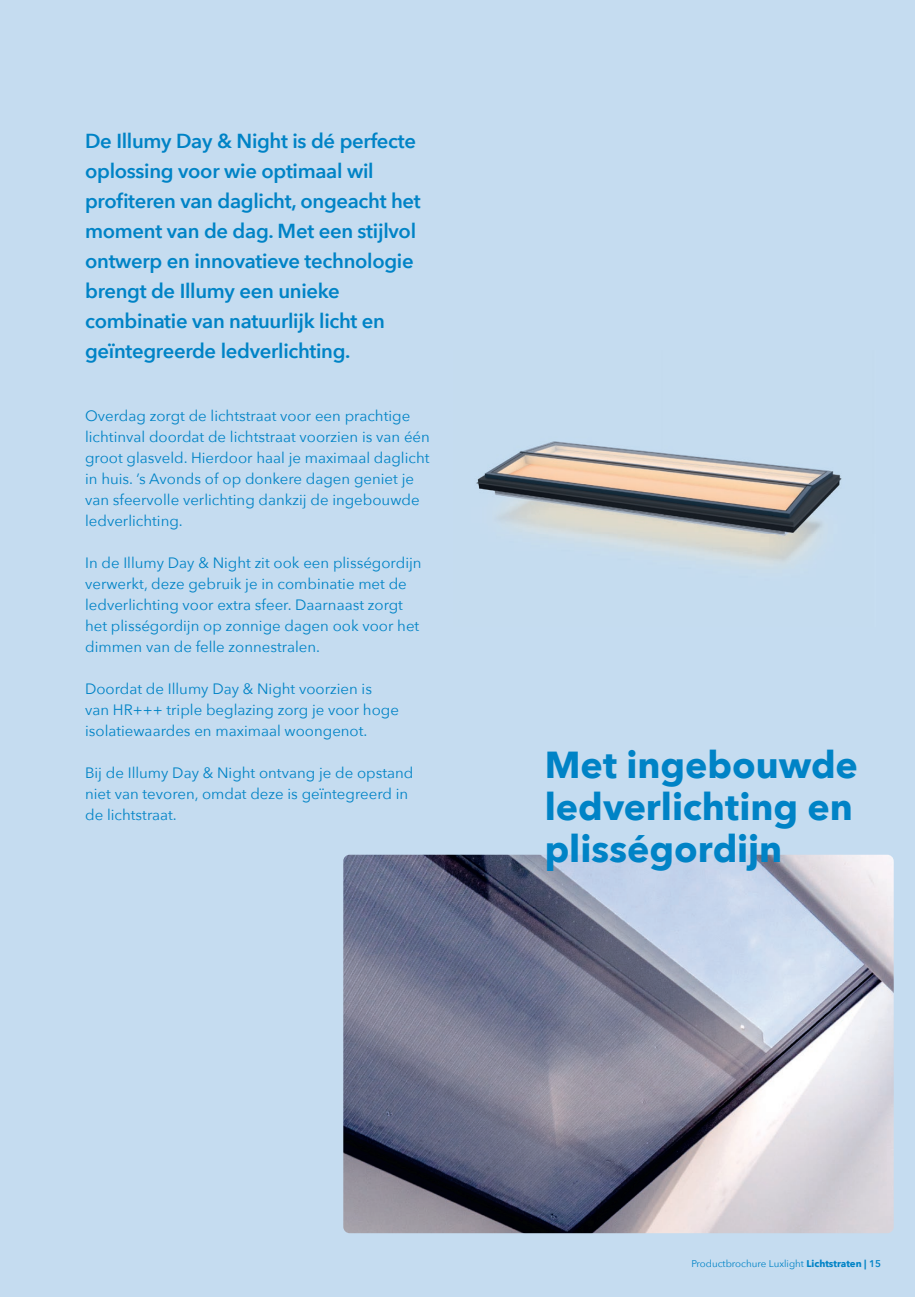
<style>
.page{position:relative;width:915px;height:1297px;background:#fff}
.page>*{position:absolute;margin:0;border:0;box-sizing:border-box;transform-origin:0 0}
.t1{font:700 37.5px/42px "Avenir Next";color:#0083c6}
.t2{font:600 20.25px/30px "Avenir Next";letter-spacing:-.015em;color:#0083c6}
.t3{font:15px/21px "Avenir Next";color:#0083c6}
.t4{font:9.75px "Avenir Next";color:#0083c6}
.s1{font-weight:700}
.s2{font-weight:600}
</style>
<div class="page">
<div style="left:0;top:0;width:914px;height:1297px;background:#c5dcf0"></div>
<img style="left:343px;top:855px;width:550px;height:378px">
<img style="left:476px;top:441px;width:366px;height:125px">
<p class="t2" style="left:85px;top:125px;width:337px">De Illumy Day &amp; Night is dé perfecte oplossing voor wie optimaal wil profiteren van daglicht, ongeacht het moment van de dag. Met een stijlvol ontwerp en innovatieve technologie brengt de Illumy een unieke combinatie van natuurlijk licht en geïntegreerde ledverlichting.</p>
<p class="t3" style="left:85px;top:404px;width:346px">Overdag zorgt de lichtstraat voor een prachtige lichtinval doordat de lichtstraat voorzien is van één groot glasveld. Hierdoor haal je maximaal daglicht in huis. ’s Avonds of op donkere dagen geniet je van sfeervolle verlichting dankzij de ingebouwde ledverlichting.</p>
<p class="t3" style="left:85px;top:551px;width:338px">In de Illumy Day &amp; Night zit ook een plisségordijn verwerkt, deze gebruik je in combinatie met de ledverlichting voor extra sfeer. Daarnaast zorgt het plisségordijn op zonnige dagen ook voor het dimmen van de felle zonnestralen.</p>
<p class="t3" style="left:85px;top:677px;width:315px">Doordat de Illumy Day &amp; Night voorzien is van HR+++ triple beglazing zorg je voor hoge isolatiewaardes en maximaal woongenot.</p>
<p class="t3" style="left:85px;top:761px;width:330px">Bij de Illumy Day &amp; Night ontvang je de opstand niet van tevoren, omdat deze is geïntegreerd in de lichtstraat.</p>
<h1 class="t1" style="left:544px;top:747px;width:314px">Met ingebouwde ledverlichting en plisségordijn</h1>
<p class="t4" style="left:691px;top:1259px;width:191px">Productbrochure Luxlight <span class="s1">Lichtstraten |</span> <span class="s2">15</span></p>
</div>
